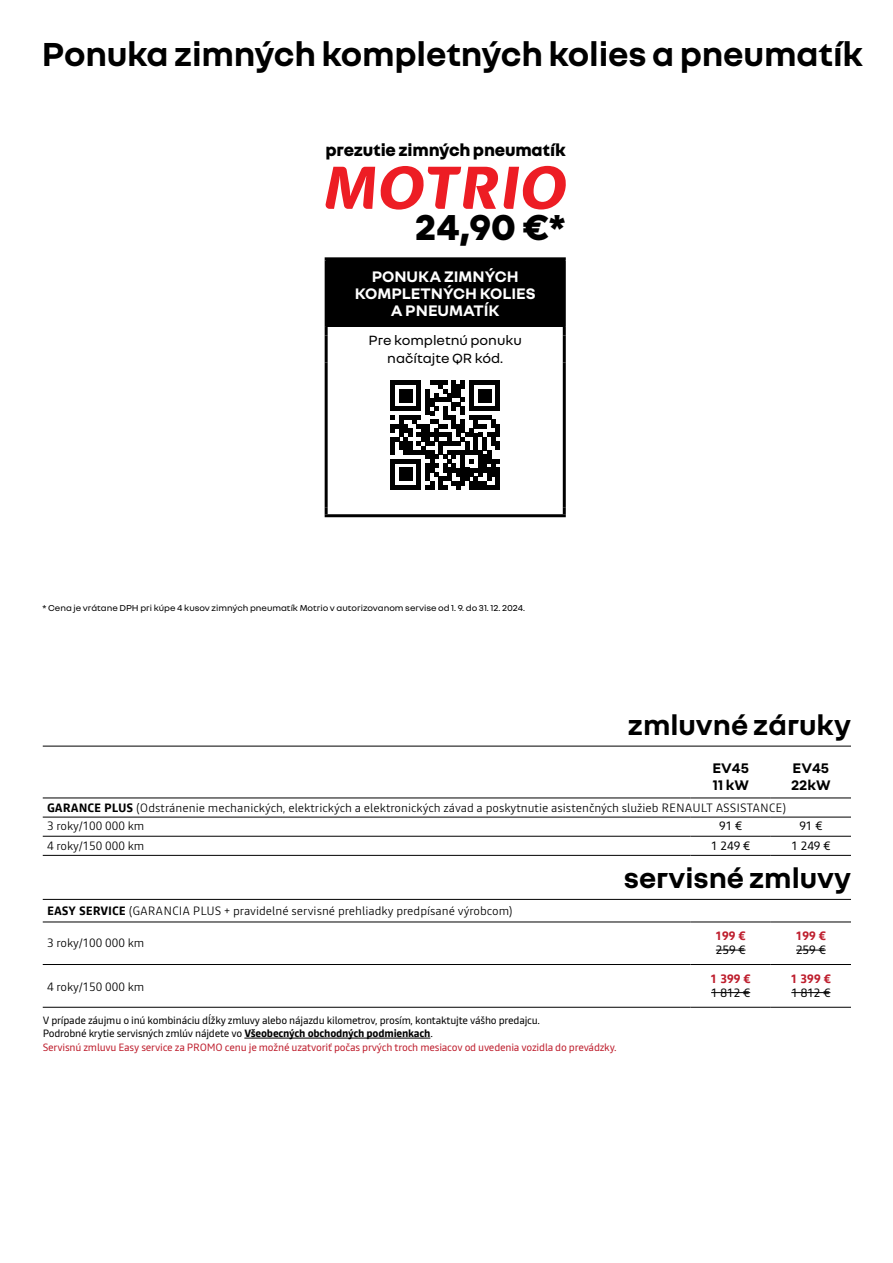
<style>
.page{position:relative;width:893px;height:1263px;background:#fff}
.page>*{position:absolute;margin:0;border:0;box-sizing:border-box;transform-origin:0 0}
.t1{font:800 39px "Nouvel R";color:#000}
.t2{font:700 36px "Nouvel R";letter-spacing:-.005em;color:#000}
.t3{font:700 30px "Nouvel R";color:#000}
.t4{font:800 18.3px "Nouvel R";letter-spacing:-.01em;color:#000}
.t5{font:700 16.5px/17.4px "Nouvel R";color:#fff}
.t6{font:700 15px/16.5px "Nouvel R";color:#000}
.t7{font:14.4px/18px "Nouvel R";color:#000;text-align:center}
.t8{font:300 12px/18px "Read";color:#000}
.t9{font:12px "Read";color:#000}
.t10{font:700 12px "Read";color:#be1e2d}
.t11{font:10.5px/13.5px "Read";letter-spacing:-.02em;color:#000}
.t12{font:9.3px "Nouvel R";color:#000}
.s1{font-weight:700}
.s2{color:#be1e2d}
</style>
<div class="page">
<hr style="left:244px;top:1038px;width:186px;height:1px;background:#000">
<hr style="left:43px;top:797px;width:648px;height:1px;background:#000">
<hr style="left:691px;top:1007px;width:80px;height:1px;background:#000">
<hr style="left:771px;top:1007px;width:80px;height:1px;background:#000">
<hr style="left:43px;top:964px;width:648px;height:1px;background:#000">
<hr style="left:691px;top:797px;width:80px;height:1px;background:#000">
<hr style="left:771px;top:797px;width:80px;height:1px;background:#000">
<hr style="left:43px;top:1007px;width:648px;height:1px;background:#000">
<hr style="left:43px;top:817px;width:648px;height:1px;background:#000">
<hr style="left:691px;top:817px;width:80px;height:1px;background:#000">
<hr style="left:771px;top:817px;width:80px;height:1px;background:#000">
<hr style="left:43px;top:836px;width:648px;height:1px;background:#000">
<hr style="left:691px;top:836px;width:80px;height:1px;background:#000">
<hr style="left:771px;top:836px;width:80px;height:1px;background:#000">
<hr style="left:43px;top:855px;width:648px;height:1px;background:#000">
<hr style="left:691px;top:855px;width:80px;height:1px;background:#000">
<hr style="left:771px;top:855px;width:80px;height:1px;background:#000">
<hr style="left:691px;top:964px;width:80px;height:1px;background:#000">
<hr style="left:771px;top:964px;width:80px;height:1px;background:#000">
<hr style="left:43px;top:921px;width:648px;height:1px;background:#000">
<hr style="left:691px;top:921px;width:80px;height:1px;background:#000">
<hr style="left:771px;top:921px;width:80px;height:1px;background:#000">
<hr style="left:43px;top:746px;width:808px;height:1px;background:#000">
<hr style="left:43px;top:899px;width:808px;height:1px;background:#000">
<hr style="left:716px;top:950px;width:30px;height:1px;background:#000">
<hr style="left:796px;top:950px;width:30px;height:1px;background:#000">
<hr style="left:711px;top:992px;width:39px;height:1px;background:#000">
<hr style="left:791px;top:992px;width:39px;height:1px;background:#000">
<div style="left:326px;top:259px;width:238px;height:68px;background:#000"></div>
<hr style="left:325px;top:257px;width:241px;height:3px;background:#000">
<hr style="left:325px;top:260px;width:3px;height:67px;background:#000">
<hr style="left:563px;top:260px;width:3px;height:67px;background:#000">
<svg style="left:325px;top:327px;width:3px;height:8px"></svg>
<svg style="left:563px;top:327px;width:3px;height:8px"></svg>
<hr style="left:325px;top:335px;width:3px;height:28px;background:#000">
<hr style="left:563px;top:335px;width:3px;height:28px;background:#000">
<hr style="left:325px;top:363px;width:3px;height:144px;background:#000">
<hr style="left:563px;top:363px;width:3px;height:144px;background:#000">
<svg style="left:325px;top:507px;width:3px;height:7px"></svg>
<svg style="left:563px;top:507px;width:3px;height:7px"></svg>
<hr style="left:325px;top:514px;width:241px;height:3px;background:#000">
<svg style="left:390px;top:380px;width:110px;height:110px"></svg>
<svg style="left:325px;top:166px;width:241px;height:44px"></svg>
<h2 class="t2" style="left:42px;top:30px;width:823px">Ponuka zimných kompletných kolies a pneumatík</h2>
<h3 class="t4" style="left:326px;top:138px;width:242px">prezutie zimných pneumatík</h3>
<h1 class="t1" style="left:415px;top:201px;width:153px">24,90 €*</h1>
<h3 class="t5" style="left:355px;top:266px;width:142px;text-indent:17px">Ponuka zimných kompletných</h3>
<h3 class="t5" style="left:391px;top:284px;width:145px;text-indent:89px">kolies a pneumatík</h3>
<h3 class="t7" style="left:369px;top:330px;width:155px">Pre kompletnú ponuku načítajte QR kód.</h3>
<p class="t12" style="left:43px;top:602px;width:484px">* Cena je vrátane DPH pri kúpe 4 kusov zimných pneumatík Motrio v autorizovanom servise od 1. 9. do 31. 12. 2024.</p>
<h3 class="t3" style="left:628px;top:705px;width:225px">zmluvné záruky</h3>
<h3 class="t6" style="left:712px;top:759px;width:38px">EV45<br>11 kW</h3>
<h3 class="t6" style="left:791px;top:759px;width:41px">EV45<br>22kW</h3>
<p class="t8" style="left:47px;top:799px;width:741px"><span class="s1">GARANCE PLUS</span> (Odstránenie mechanických, elektrických a elektronických závad a poskytnutie asistenčných služieb RENAULT ASSISTANCE)<br>3 roky/100 000 km</p>
<p class="t9" style="left:719px;top:818px;width:25px">91 €</p>
<p class="t9" style="left:799px;top:818px;width:25px">91 €</p>
<p class="t8" style="left:47px;top:836px;width:99px">4 roky/150 000 km</p>
<p class="t9" style="left:711px;top:837px;width:41px">1 249 €</p>
<p class="t9" style="left:791px;top:837px;width:41px">1 249 €</p>
<h3 class="t3" style="left:624px;top:858px;width:229px">servisné zmluvy</h3>
<p class="t8" style="left:47px;top:902px;width:467px"><span class="s1">EASY SERVICE</span> (GARANCIA PLUS + pravidelné servisné prehliadky predpísané výrobcom)</p>
<p class="t8" style="left:47px;top:934px;width:99px">3 roky/100 000 km</p>
<p class="t10" style="left:715px;top:927px;width:32px">199 €</p>
<p class="t10" style="left:796px;top:927px;width:32px">199 €</p>
<p class="t9" style="left:716px;top:941px;width:31px">259 €</p>
<p class="t9" style="left:796px;top:941px;width:31px">259 €</p>
<p class="t8" style="left:47px;top:977px;width:99px">4 roky/150 000 km</p>
<p class="t11" style="left:43px;top:1013px;width:575px">V prípade záujmu o inú kombináciu dĺžky zmluvy alebo nájazdu kilometrov, prosím, kontaktujte vášho predajcu.<br>Podrobné krytie servisných zmlúv nájdete vo <span class="s1">Všeobecných obchodných podmienkach</span>.<br><span class="s2">Servisnú zmluvu Easy service za PROMO cenu je možné uzatvoriť počas prvých troch mesiacov od uvedenia vozidla do prevádzky.</span></p>
<p class="t10" style="left:711px;top:970px;width:42px">1 399 €</p>
<p class="t10" style="left:791px;top:970px;width:42px">1 399 €</p>
<p class="t9" style="left:711px;top:984px;width:41px">1 812 €</p>
<p class="t9" style="left:791px;top:984px;width:41px">1 812 €</p>
</div>
